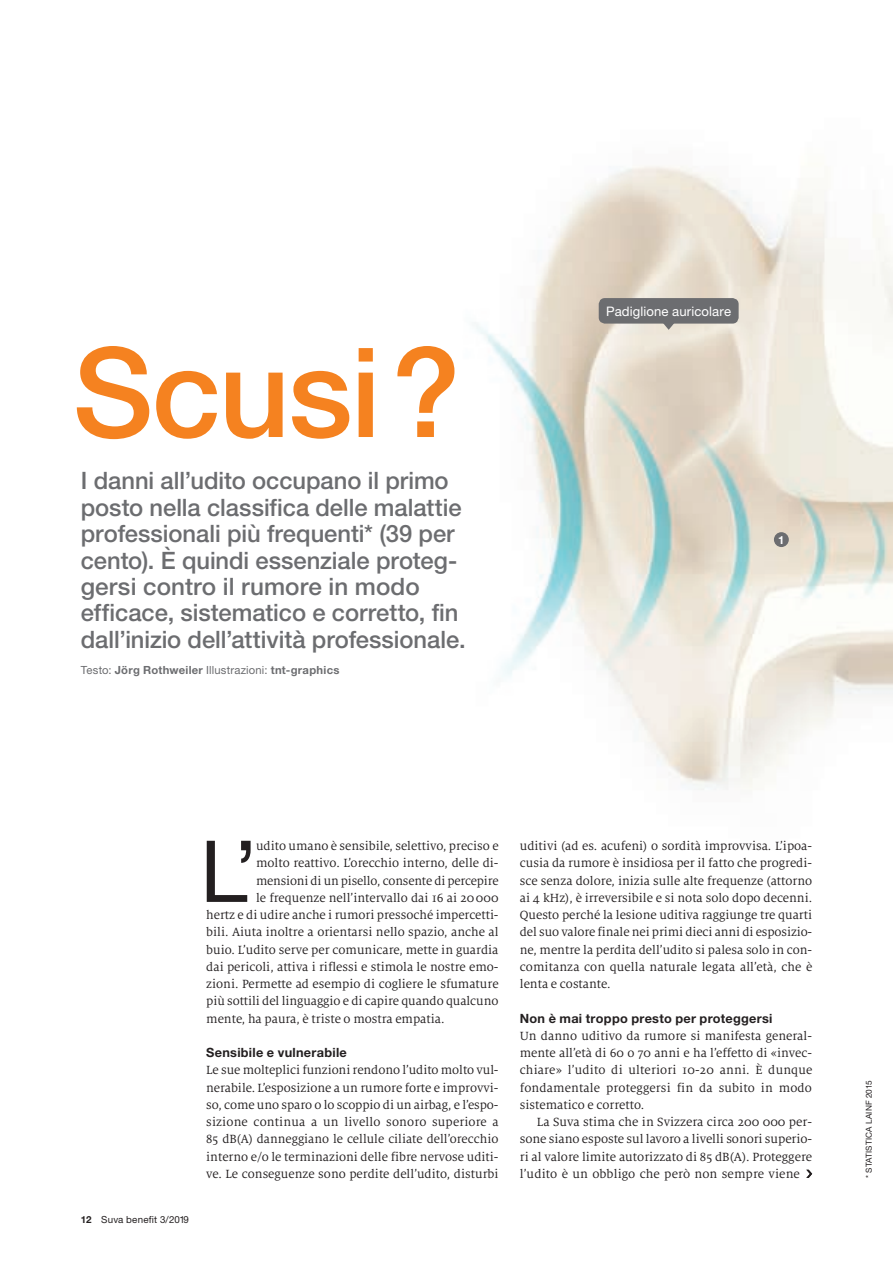
<style>
.page{position:relative;width:893px;height:1263px;background:#fff}
.page>*{position:absolute;margin:0;border:0;box-sizing:border-box;transform-origin:0 0}
.titel_klein{font:500 124.5px "Helvetica Neue LT Std";letter-spacing:-.015em;color:#f58220}
.lauftext_initial{font:85.65px "Helvetica Neue LT Std";color:#231f20}
.lead_klein{font:500 24px/26.4px "Helvetica Neue LT Std";color:#6c6d70}
.lauftext_ohne_einzug{font:13.2px/17.2px "Milo Serif Pro";color:#231f20;text-align:justify}
.lauftext_initial-2{font:13.2px "Milo Serif Pro";color:#231f20}
.lauftext{font:13.2px/17.2px "Milo Serif Pro";letter-spacing:.005em;color:#231f20;text-align:justify}
.text_gross_infografi{font:13.2px "Helvetica Neue LT Std";letter-spacing:.01em;color:#fff}
.zwischentitel{font:700 12.75px "Helvetica Neue LT Std";letter-spacing:.02em;color:#231f20}
.autorenzeile_zu_lead{font:700 11.25px "Helvetica Neue LT Std";letter-spacing:.025em;color:#6c6d70}
.box_text{font:700 11.25px "Helvetica Neue LT Std";color:#fff}
.t1{font:9.75px "Helvetica Neue LT Std";letter-spacing:.02em;color:#231f20}
.byline{font:8.25px "Helvetica Neue LT Std";letter-spacing:.015em;color:#231f20}
.s1{font-weight:400}
.s2{font-weight:700}
</style>
<div class="page">
<img style="left:474px;top:166px;width:419px;height:624px">
<svg style="left:806px;top:1170px;width:6px;height:8px"></svg>
<div style="left:774px;top:532px;width:15px;height:15px;background:#6c6d70;border-radius:50%"></div>
<div style="left:599px;top:298px;width:140px;height:26px;background:#6c6d70;border-radius:6px"></div>
<svg style="left:659px;top:323px;width:19px;height:7px"></svg>
<p class="titel_klein" style="left:73px;top:318px;width:389px">Scusi?</p>
<p class="lead_klein" style="left:81px;top:467px;width:386px">I danni all’udito occupano il primo posto nella classifica delle malattie professionali più frequenti* (39 per cento). È quindi essenziale proteg&shy;gersi contro il rumore in modo efficace, sistematico e corretto, fin dall’inizio dell’attività professionale.</p>
<p class="autorenzeile_zu_lead" style="left:81px;top:663px;width:260px"><span class="s1">Testo:</span> Jörg Rothweiler <span class="s1">Illustrazioni:</span> tnt-graphics</p>
<p class="text_gross_infografi" style="left:606px;top:303px;width:126px">Padiglione auricolare</p>
<p class="box_text" style="left:778px;top:533px;width:8px">1</p>
<p class="t1" style="left:81px;top:1213px;width:110px"><span class="s2">12</span> Suva benefit 3/2019</p>
<p class="lauftext_initial" style="left:200px;top:820px;width:59px">L’</p>
<p class="lauftext_initial-2" style="left:256px;top:838px;width:244px">udito umano è sensibile, selettivo, preciso e</p>
<p class="lauftext_initial-2" style="left:256px;top:856px;width:244px">molto reattivo. L’orecchio interno, delle di-</p>
<p class="lauftext_initial-2" style="left:256px;top:873px;width:244px">mensioni di un pisello, consente di percepire</p>
<p class="lauftext_initial-2" style="left:256px;top:890px;width:244px">le frequenze nell’intervallo dai 16 ai 20000</p>
<p class="lauftext_initial-2" style="left:206px;top:907px;width:294px">hertz e di udire anche i rumori pressoché impercetti-</p>
<p class="lauftext_initial-2" style="left:206px;top:925px;width:294px">bili. Aiuta inoltre a orientarsi nello spazio, anche al</p>
<p class="lauftext_initial-2" style="left:206px;top:942px;width:294px">buio. L’udito serve per comunicare, mette in guardia</p>
<p class="lauftext_initial-2" style="left:206px;top:959px;width:294px">dai pericoli, attiva i riflessi e stimola le nostre emo-</p>
<p class="lauftext_initial-2" style="left:206px;top:976px;width:294px">zioni. Permette ad esempio di cogliere le sfumature</p>
<p class="lauftext_initial-2" style="left:206px;top:994px;width:294px">più sottili del linguaggio e di capire quando qualcuno</p>
<p class="lauftext_initial-2" style="left:206px;top:1011px;width:240px">mente, ha paura, è triste o mostra empatia.</p>
<p class="zwischentitel" style="left:206px;top:1045px;width:142px">Sensibile e vulnerabile</p>
<p class="lauftext_ohne_einzug" style="left:206px;top:1062px;width:294px">Le sue molteplici funzioni rendono l’udito molto vul&shy;nerabile. L’esposizione a un rumore forte e improvvi&shy;so, come uno sparo o lo scoppio di un airbag, e l’espo&shy;sizione continua a un livello sonoro superiore a 85 dB(A) danneggiano le cellule ciliate dell’orecchio interno e/o le terminazioni delle fibre nervose uditi&shy;ve. Le conseguenze sono perdite dell’udito, disturbi</p>
<p class="lauftext_ohne_einzug" style="left:520px;top:837px;width:294px">uditivi (ad es. acufeni) o sordità improvvisa. L’ipoa&shy;cusia da rumore è insidiosa per il fatto che progredi&shy;sce senza dolore, inizia sulle alte frequenze (attorno ai 4 kHz), è irreversibile e si nota solo dopo decenni.<br>Questo perché la lesione uditiva raggiunge tre quarti del suo valore finale nei primi dieci anni di esposizio&shy;ne, mentre la perdita dell’udito si palesa solo in con&shy;comitanza con quella naturale legata all’età, che è lenta e costante.</p>
<p class="zwischentitel" style="left:520px;top:1010px;width:254px">Non è mai troppo presto per proteggersi</p>
<p class="lauftext_ohne_einzug" style="left:520px;top:1027px;width:294px">Un danno uditivo da rumore si manifesta general&shy;mente all’età di 60 o 70 anni e ha l’effetto di «invec&shy;chiare» l’udito di ulteriori 10-20 anni. È dunque fondamentale proteggersi fin da subito in modo sistematico e corretto.</p>
<p class="lauftext" style="left:520px;top:1113px;width:294px;text-indent:17px">La Suva stima che in Svizzera circa 200 000 per&shy;sone siano esposte sul lavoro a livelli sonori superio&shy;ri al valore limite autorizzato di 85 dB(A). Proteggere l’udito è un obbligo che però non sempre viene</p>
<p class="byline" style="left:864px;top:1178px;width:99px;rotate:-90deg">* STATISTICA LAINF 2015</p>
</div>
